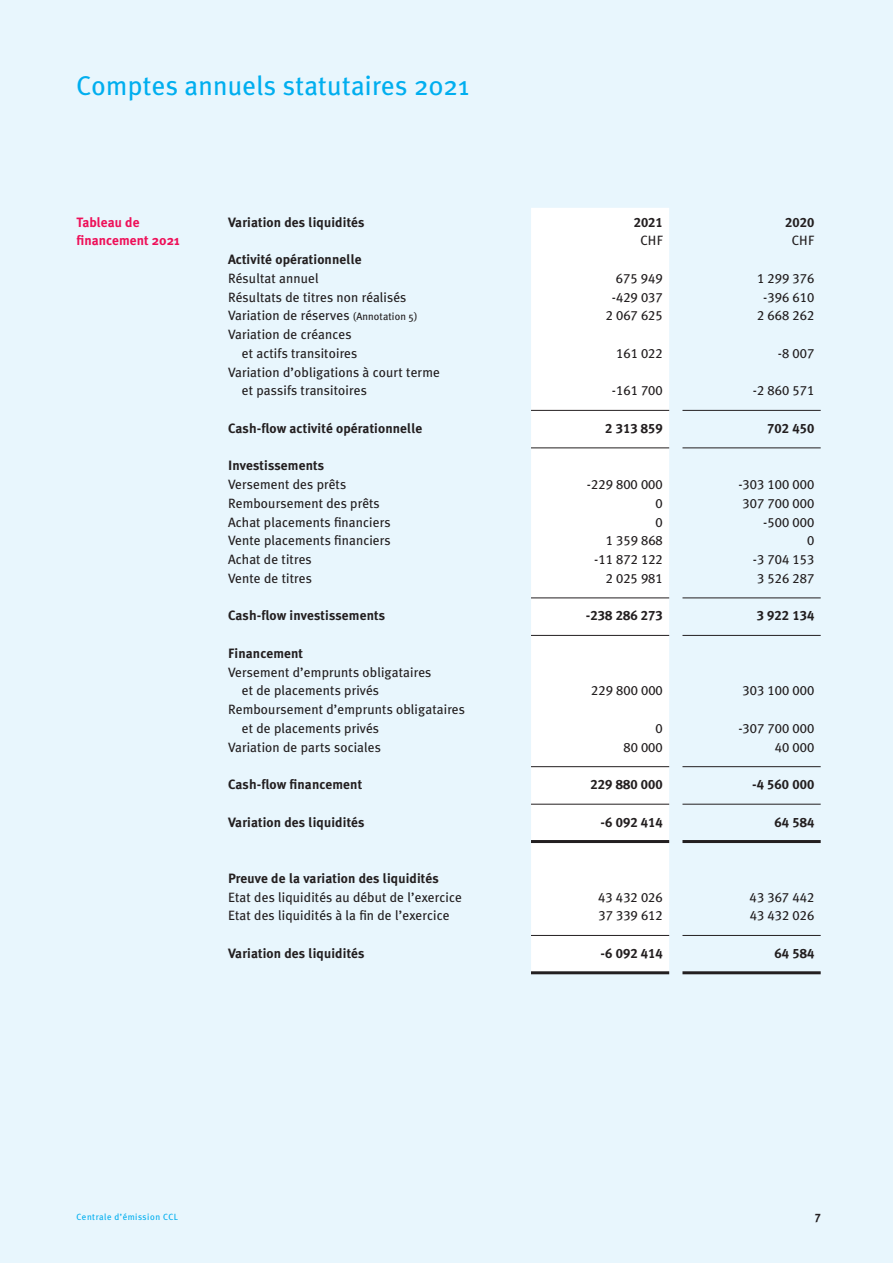
<style>
.page{position:relative;width:893px;height:1263px;background:#e8f6fd}
.page>*{position:absolute;margin:0;border:0;box-sizing:border-box;transform-origin:0 0}
.t1{font:27px "Meta Plus";letter-spacing:.01em;color:#00aeef}
.t2{font:13.5px/18.8px "Meta Plus";letter-spacing:.01em;color:#231f20}
.t3{font:700 13.5px "Meta Plus";letter-spacing:.01em;color:#231f20}
.t4{font:13.5px "Meta Plus Book Caps";letter-spacing:.005em;color:#231f20}
.t5{font:13.5px "Meta Plus Bold Caps";letter-spacing:.01em;color:#231f20}
.t6{font:700 13.5px/18.8px "Meta Plus";letter-spacing:.005em;color:#ee1059}
.t7{font:700 12px "Meta Plus";color:#231f20}
.t8{font:9px "Meta Plus";letter-spacing:.055em;color:#00aeef}
.s1{font-size:10.5px}
</style>
<div class="page">
<div style="left:531px;top:208px;width:138px;height:763px;background:#fff"></div>
<hr style="left:531px;top:410px;width:138px;height:1px;background:#231f20">
<hr style="left:682px;top:410px;width:139px;height:1px;background:#231f20">
<hr style="left:531px;top:447px;width:138px;height:1px;background:#231f20">
<hr style="left:682px;top:447px;width:139px;height:1px;background:#231f20">
<hr style="left:531px;top:597px;width:138px;height:1px;background:#231f20">
<hr style="left:682px;top:597px;width:139px;height:1px;background:#231f20">
<hr style="left:531px;top:635px;width:138px;height:1px;background:#231f20">
<hr style="left:682px;top:635px;width:139px;height:1px;background:#231f20">
<hr style="left:531px;top:766px;width:138px;height:1px;background:#231f20">
<hr style="left:682px;top:766px;width:139px;height:1px;background:#231f20">
<hr style="left:531px;top:804px;width:138px;height:1px;background:#231f20">
<hr style="left:682px;top:804px;width:139px;height:1px;background:#231f20">
<hr style="left:531px;top:840px;width:138px;height:3px;background:#231f20">
<hr style="left:682px;top:840px;width:139px;height:3px;background:#231f20">
<hr style="left:531px;top:935px;width:138px;height:1px;background:#231f20">
<hr style="left:682px;top:935px;width:139px;height:1px;background:#231f20">
<hr style="left:531px;top:971px;width:138px;height:3px;background:#231f20">
<hr style="left:682px;top:971px;width:139px;height:3px;background:#231f20">
<h1 class="t1" style="left:77px;top:70px;width:394px">Comptes annuels statutaires 2021</h1>
<p class="t6" style="left:77px;top:212px;width:105px">Tableau de financement 2021</p>
<p class="t3" style="left:228px;top:214px;width:138px">Variation des liquidités</p>
<p class="t5" style="left:634px;top:214px;width:31px">2021</p>
<p class="t5" style="left:785px;top:214px;width:31px">2020</p>
<p class="t4" style="left:640px;top:233px;width:24px">CHF</p>
<p class="t4" style="left:792px;top:233px;width:24px">CHF</p>
<p class="t3" style="left:228px;top:252px;width:135px">Activité opérationnelle</p>
<p class="t2" style="left:228px;top:269px;width:92px">Résultat annuel</p>
<p class="t4" style="left:616px;top:270px;width:48px">675 949</p>
<p class="t4" style="left:757px;top:270px;width:59px">1 299 376</p>
<p class="t2" style="left:228px;top:287px;width:180px">Résultats de titres non réalisés</p>
<p class="t4" style="left:612px;top:289px;width:53px">-429 037</p>
<p class="t4" style="left:763px;top:289px;width:53px">-396 610</p>
<p class="t2" style="left:228px;top:306px;width:191px">Variation de réserves <span class="s1">(Annotation 5)</span></p>
<p class="t4" style="left:606px;top:308px;width:59px">2 067 625</p>
<p class="t4" style="left:757px;top:308px;width:59px">2 668 262</p>
<p class="t2" style="left:242px;top:325px;width:117px;text-indent:-14px">Variation de créances et actifs transitoires</p>
<p class="t4" style="left:616px;top:345px;width:48px">161 022</p>
<p class="t4" style="left:778px;top:345px;width:38px">-8 007</p>
<p class="t2" style="left:242px;top:362px;width:200px;text-indent:-14px">Variation d’obligations à court terme et passifs transitoires</p>
<p class="t4" style="left:612px;top:383px;width:53px">-161 700</p>
<p class="t4" style="left:753px;top:383px;width:63px">-2 860 571</p>
<p class="t3" style="left:228px;top:420px;width:196px">Cash-flow activité opérationnelle</p>
<p class="t5" style="left:605px;top:420px;width:59px">2 313 859</p>
<p class="t5" style="left:767px;top:420px;width:49px">702 450</p>
<p class="t3" style="left:228px;top:458px;width:98px">Investissements</p>
<p class="t2" style="left:228px;top:475px;width:120px">Versement des prêts</p>
<p class="t4" style="left:587px;top:477px;width:77px">-229 800 000</p>
<p class="t4" style="left:738px;top:477px;width:77px">-303 100 000</p>
<p class="t2" style="left:228px;top:494px;width:153px">Remboursement des prêts</p>
<p class="t4" style="left:656px;top:495px;width:9px">0</p>
<p class="t4" style="left:743px;top:495px;width:73px">307 700 000</p>
<p class="t2" style="left:228px;top:512px;width:164px">Achat placements financiers</p>
<p class="t4" style="left:656px;top:514px;width:9px">0</p>
<p class="t4" style="left:763px;top:514px;width:53px">-500 000</p>
<p class="t2" style="left:228px;top:531px;width:164px">Vente placements financiers</p>
<p class="t4" style="left:606px;top:533px;width:59px">1 359 868</p>
<p class="t4" style="left:807px;top:533px;width:9px">0</p>
<p class="t2" style="left:228px;top:550px;width:85px">Achat de titres</p>
<p class="t4" style="left:594px;top:552px;width:70px">-11 872 122</p>
<p class="t4" style="left:753px;top:552px;width:63px">-3 704 153</p>
<p class="t2" style="left:228px;top:569px;width:85px">Vente de titres</p>
<p class="t4" style="left:606px;top:570px;width:59px">2 025 981</p>
<p class="t4" style="left:757px;top:570px;width:59px">3 526 287</p>
<p class="t3" style="left:228px;top:608px;width:159px">Cash-flow investissements</p>
<p class="t5" style="left:586px;top:608px;width:78px">-238 286 273</p>
<p class="t5" style="left:757px;top:608px;width:59px">3 922 134</p>
<p class="t3" style="left:228px;top:645px;width:77px">Financement</p>
<p class="t2" style="left:242px;top:662px;width:191px;text-indent:-14px">Versement d’emprunts obligataires et de placements privés</p>
<p class="t4" style="left:591px;top:683px;width:73px">229 800 000</p>
<p class="t4" style="left:743px;top:683px;width:73px">303 100 000</p>
<p class="t2" style="left:242px;top:700px;width:225px;text-indent:-14px">Remboursement d’emprunts obligataires et de placements privés</p>
<p class="t4" style="left:656px;top:720px;width:9px">0</p>
<p class="t4" style="left:738px;top:720px;width:77px">-307 700 000</p>
<p class="t2" style="left:228px;top:737px;width:155px">Variation de parts sociales</p>
<p class="t4" style="left:623px;top:739px;width:41px">80 000</p>
<p class="t4" style="left:775px;top:739px;width:41px">40 000</p>
<p class="t3" style="left:228px;top:777px;width:136px">Cash-flow financement</p>
<p class="t5" style="left:591px;top:777px;width:74px">229 880 000</p>
<p class="t5" style="left:752px;top:777px;width:64px">-4 560 000</p>
<p class="t3" style="left:228px;top:814px;width:138px">Variation des liquidités</p>
<p class="t5" style="left:601px;top:814px;width:64px">-6 092 414</p>
<p class="t5" style="left:775px;top:814px;width:41px">64 584</p>
<p class="t3" style="left:228px;top:870px;width:212px">Preuve de la variation des liquidités</p>
<p class="t2" style="left:228px;top:887px;width:235px">Etat des liquidités au début de l’exercice</p>
<p class="t4" style="left:598px;top:889px;width:66px">43 432 026</p>
<p class="t4" style="left:750px;top:889px;width:66px">43 367 442</p>
<p class="t2" style="left:228px;top:906px;width:223px">Etat des liquidités à la fin de l’exercice</p>
<p class="t4" style="left:598px;top:908px;width:66px">37 339 612</p>
<p class="t4" style="left:750px;top:908px;width:66px">43 432 026</p>
<p class="t3" style="left:228px;top:945px;width:138px">Variation des liquidités</p>
<p class="t5" style="left:601px;top:945px;width:64px">-6 092 414</p>
<p class="t5" style="left:775px;top:945px;width:41px">64 584</p>
<p class="t8" style="left:77px;top:1212px;width:103px">Centrale d’émission CCL</p>
<p class="t7" style="left:815px;top:1209px;width:7px">7</p>
</div>
